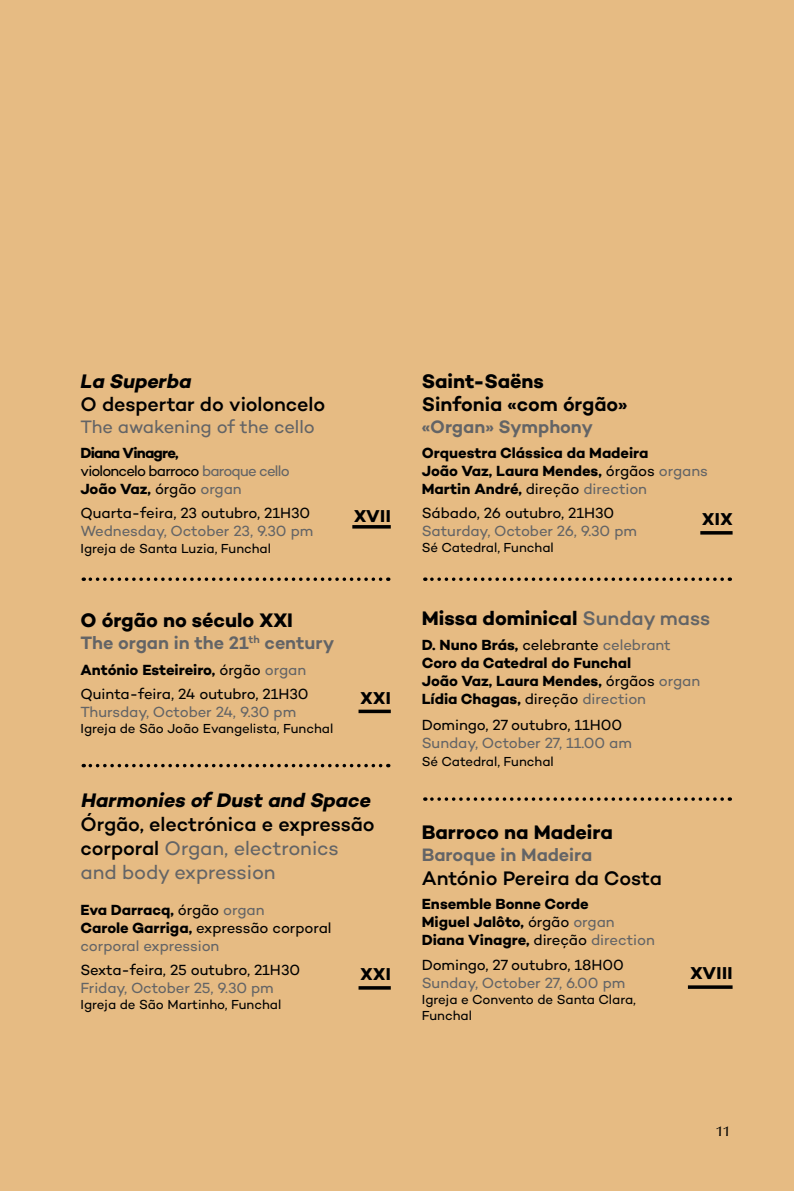
<style>
.page{position:relative;width:794px;height:1191px;background:#e6bb83}
.page>*{position:absolute;margin:0;border:0;box-sizing:border-box;transform-origin:0 0}
.t1{font:500 19.95px/24px "Campton";letter-spacing:-.005em;color:#000}
.t2{font:700 19.95px "Campton";letter-spacing:-.005em;color:#000}
.t3{font:italic 700 19.95px "Campton";color:#000}
.t4{font:600 19.95px "Campton";letter-spacing:-.01em;color:#000}
.t5{font:italic 700 19.95px "Campton";letter-spacing:-.005em;color:#000}
.t6{font:600 18.2px "Campton";letter-spacing:-.005em;color:#636466}
.t7{font:18.2px "Campton";letter-spacing:-.005em;color:#636466}
.t8{font:700 17.5px "Campton";letter-spacing:.025em;color:#000}
.t9{font:700 15.05px/18px "Campton";letter-spacing:-.005em;color:#000}
.t10{font:15.05px/24.3px "Campton";letter-spacing:-.005em;color:#000}
.t11{font:15.05px "Campton";letter-spacing:-.01em;color:#636466}
.t12{font:15.05px/18px "Campton";letter-spacing:-.055em;color:#000}
.t13{font:500 14px "Optima";color:#000}
.t14{font:13.3px/15.9px "Campton";letter-spacing:-.005em;color:#000}
.s1{font-weight:700}
.s2{color:#636466}
.s3{font-weight:400}
.s4{font-weight:400;color:#636466}
.s5{font-weight:500;color:#636466}
</style>
<div class="page">
<svg style="left:83px;top:577px;width:298px;height:4px"></svg>
<svg style="left:425px;top:577px;width:297px;height:4px"></svg>
<svg style="left:425px;top:797px;width:297px;height:4px"></svg>
<svg style="left:83px;top:764px;width:298px;height:3px"></svg>
<hr style="left:700px;top:531px;width:32px;height:3px;background:#000">
<svg style="left:358px;top:709px;width:33px;height:4px"></svg>
<hr style="left:352px;top:525px;width:39px;height:3px;background:#000">
<hr style="left:358px;top:986px;width:33px;height:3px;background:#000">
<hr style="left:688px;top:985px;width:44px;height:3px;background:#000">
<h1 class="t5" style="left:80px;top:368px;width:112px">La Superba</h1>
<h1 class="t1" style="left:80px;top:392px;width:246px">O despertar do violoncelo</h1>
<p class="t7" style="left:80px;top:416px;width:236px">The awakening of the cello</p>
<p class="t12" style="left:80px;top:443px;width:211px"><span class="s1">Diana Vinagre,<br></span>violoncelo barroco <span class="s2">baroque cello<br></span><span class="s1">João Vaz,</span> órgão <span class="s2">organ</span></p>
<p class="t10" style="left:80px;top:500px;width:231px">Quarta-feira, 23 outubro, 21H30</p>
<p class="t11" style="left:80px;top:521px;width:234px">Wednesday, October 23, 9.30 pm</p>
<p class="t14" style="left:80px;top:540px;width:192px">Igreja de Santa Luzia, Funchal</p>
<p class="t8" style="left:354px;top:504px;width:38px">XVII</p>
<h1 class="t2" style="left:80px;top:607px;width:214px">O órgão no século XXI</h1>
<p class="t6" style="left:80px;top:631px;width:255px">The organ in the 21<sup>th</sup> century</p>
<p class="t10" style="left:80px;top:657px;width:230px"><span class="s1">António Esteireiro,</span> órgão <span class="s2">organ<br></span>Quinta-feira, 24 outubro, 21H30</p>
<p class="t11" style="left:80px;top:702px;width:217px">Thursday, October 24, 9.30 pm</p>
<p class="t14" style="left:80px;top:720px;width:254px">Igreja de São João Evangelista, Funchal</p>
<p class="t8" style="left:360px;top:686px;width:32px">XXI</p>
<h1 class="t2" style="left:422px;top:368px;width:124px">Saint-Saëns</h1>
<h1 class="t4" style="left:422px;top:392px;width:207px">Sinfonia «com órgão»</h1>
<p class="t6" style="left:422px;top:415px;width:173px">«Organ» Symphony</p>
<p class="t9" style="left:422px;top:443px;width:288px">Orquestra Clássica da Madeira<br>João Vaz, Laura Mendes, <span class="s3">órgãos</span> <span class="s4">organs<br></span>Martin André, <span class="s3">direção</span> <span class="s4">direction</span></p>
<p class="t10" style="left:422px;top:500px;width:194px">Sábado, 26 outubro, 21H30</p>
<p class="t11" style="left:422px;top:521px;width:217px">Saturday, October 26, 9.30 pm</p>
<p class="t14" style="left:422px;top:539px;width:133px">Sé Catedral, Funchal</p>
<p class="t8" style="left:702px;top:508px;width:32px">XIX</p>
<h1 class="t2" style="left:422px;top:606px;width:290px">Missa dominical <span class="s5">Sunday mass</span></h1>
<p class="t9" style="left:422px;top:635px;width:280px">D. Nuno Brás, <span class="s3">celebrante</span> <span class="s4">celebrant </span>Coro da Catedral do Funchal<br>João Vaz, Laura Mendes, <span class="s3">órgãos</span> <span class="s4">organ </span>Lídia Chagas, <span class="s3">direção</span> <span class="s4">direction</span></p>
<p class="t10" style="left:422px;top:712px;width:202px">Domingo, 27 outubro, 11H00</p>
<p class="t11" style="left:422px;top:733px;width:212px">Sunday, October 27, 11.00 am</p>
<p class="t14" style="left:422px;top:753px;width:133px">Sé Catedral, Funchal</p>
<h1 class="t3" style="left:80px;top:787px;width:295px">Harmonies of Dust and Space</h1>
<h1 class="t1" style="left:80px;top:811px;width:296px">Órgão, electrónica e expressão corporal <span class="s4">Organ, electronics and body expression</span></h1>
<p class="t9" style="left:80px;top:900px;width:252px">Eva Darracq, <span class="s3">órgão</span> <span class="s4">organ<br></span>Carole Garriga, <span class="s3">expressão corporal </span><span class="s4">corporal expression</span></p>
<p class="t10" style="left:80px;top:957px;width:221px">Sexta-feira, 25 outubro, 21H30</p>
<p class="t11" style="left:80px;top:978px;width:195px">Friday, October 25, 9.30 pm</p>
<p class="t14" style="left:80px;top:996px;width:202px">Igreja de São Martinho, Funchal</p>
<h1 class="t2" style="left:422px;top:819px;width:192px">Barroco na Madeira</h1>
<p class="t6" style="left:422px;top:843px;width:172px">Baroque in Madeira</p>
<h1 class="t1" style="left:422px;top:866px;width:241px">António Pereira da Costa</h1>
<p class="t9" style="left:422px;top:895px;width:234px">Ensemble Bonne Corde<br>Miguel Jalôto, <span class="s3">órgão</span> <span class="s4">organ<br></span>Diana Vinagre, <span class="s3">direção</span> <span class="s4">direction</span></p>
<p class="t10" style="left:422px;top:952px;width:204px">Domingo, 27 outubro, 18H00</p>
<p class="t11" style="left:422px;top:973px;width:205px">Sunday, October 27, 6.00 pm</p>
<p class="t14" style="left:422px;top:990px;width:216px">Igreja e Convento de Santa Clara,<br>Funchal</p>
<p class="t8" style="left:360px;top:963px;width:32px">XXI</p>
<p class="t8" style="left:690px;top:962px;width:44px">XVIII</p>
<p class="t13" style="left:716px;top:1123px;width:15px">11</p>
</div>
